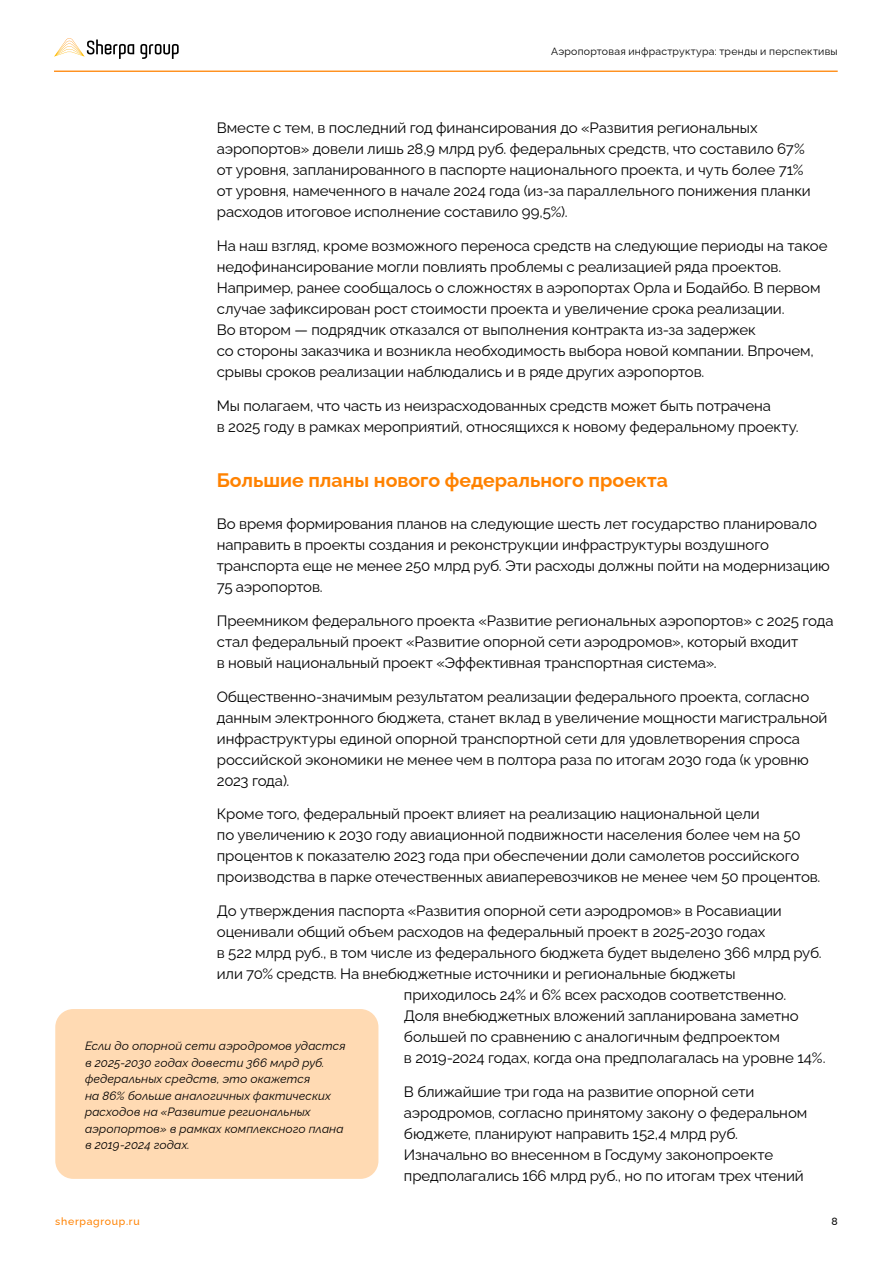
<style>
.page{position:relative;width:893px;height:1263px;background:#fff}
.page>*{position:absolute;margin:0;border:0;box-sizing:border-box;transform-origin:0 0}
.t1{font:700 19.5px "Raleway";color:#ff8200}
.t2{font:15px/21px "Raleway";letter-spacing:-.005em;color:#000}
.t3{font:italic 12px/16.5px "Raleway";letter-spacing:.01em;color:#000}
.t4{font:10.5px "Raleway";letter-spacing:.025em;color:#000}
.t5{font:500 10.5px "Raleway";letter-spacing:.07em;color:#ff8200}
.t6{font:500 10.5px "Raleway";color:#000}
</style>
<div class="page">
<hr style="left:54px;top:71px;width:784px;height:1px;background:#ff8200">
<svg style="left:54px;top:38px;width:125px;height:21px"></svg>
<div style="left:55px;top:1009px;width:323px;height:170px;background:#ffdab3;border-radius:18px"></div>
<p class="t4" style="left:551px;top:43px;width:288px">Аэропортовая инфраструктура: тренды и перспективы</p>
<p class="t2" style="left:217px;top:116px;width:595px">Вместе с тем, в последний год финансирования до «Развития региональных аэропортов» довели лишь 28,9 млрд руб. федеральных средств, что составило 67% от уровня, запланированного в паспорте национального проекта, и чуть более 71% от уровня, намеченного в начале 2024 года (из‑за параллельного понижения планки расходов итоговое исполнение составило 99,5%).</p>
<p class="t2" style="left:217px;top:234px;width:612px">На наш взгляд, кроме возможного переноса средств на следующие периоды на такое недофинансирование могли повлиять проблемы с реализацией ряда проектов.<br>Например, ранее сообщалось о сложностях в аэропортах Орла и Бодайбо. В первом случае зафиксирован рост стоимости проекта и увеличение срока реализации.<br>Во втором — подрядчик отказался от выполнения контракта из‑за задержек<br>со стороны заказчика и возникла необходимость выбора новой компании. Впрочем, срывы сроков реализации наблюдались и в ряде других аэропортов.</p>
<p class="t2" style="left:217px;top:393px;width:583px">Мы полагаем, что часть из неизрасходованных средств может быть потрачена<br>в 2025 году в рамках мероприятий, относящихся к новому федеральному проекту.</p>
<h1 class="t1" style="left:217px;top:465px;width:453px">Большие планы нового федерального проекта</h1>
<p class="t2" style="left:217px;top:512px;width:615px">Во время формирования планов на следующие шесть лет государство планировало направить в проекты создания и реконструкции инфраструктуры воздушного транспорта еще не менее 250 млрд руб. Эти расходы должны пойти на модернизацию 75 аэропортов.</p>
<p class="t2" style="left:217px;top:608px;width:618px">Преемником федерального проекта «Развитие региональных аэропортов» с 2025 года стал федеральный проект «Развитие опорной сети аэродромов», который входит<br>в новый национальный проект «Эффективная транспортная система».</p>
<p class="t2" style="left:217px;top:684px;width:612px">Общественно-значимым результатом реализации федерального проекта, согласно данным электронного бюджета, станет вклад в увеличение мощности магистральной инфраструктуры единой опорной транспортной сети для удовлетворения спроса российской экономики не менее чем в полтора раза по итогам 2030 года (к уровню 2023 года).</p>
<p class="t2" style="left:217px;top:802px;width:605px">Кроме того, федеральный проект влияет на реализацию национальной цели<br>по увеличению к 2030 году авиационной подвижности населения более чем на 50 процентов к показателю 2023 года при обеспечении доли самолетов российского производства в парке отечественных авиаперевозчиков не менее чем 50 процентов.</p>
<p class="t2" style="left:217px;top:899px;width:566px">До утверждения паспорта «Развития опорной сети аэродромов» в Росавиации</p>
<p class="t2" style="left:217px;top:920px;width:550px">оценивали общий объем расходов на федеральный проект в 2025‑2030 годах</p>
<p class="t2" style="left:217px;top:941px;width:606px">в 522 млрд руб., в том числе из федерального бюджета будет выделено 366 млрд руб.</p>
<p class="t2" style="left:217px;top:962px;width:520px">или 70% средств. На внебюджетные источники и региональные бюджеты</p>
<p class="t2" style="left:404px;top:983px;width:384px">приходилось 24% и 6% всех расходов соответственно.</p>
<p class="t2" style="left:404px;top:1004px;width:396px">Доля внебюджетных вложений запланирована заметно</p>
<p class="t2" style="left:404px;top:1025px;width:377px">большей по сравнению с аналогичным федпроектом</p>
<p class="t2" style="left:404px;top:1046px;width:423px">в 2019‑2024 годах, когда она предполагалась на уровне 14%.</p>
<p class="t2" style="left:404px;top:1079px;width:405px">В ближайшие три года на развитие опорной сети аэродромов, согласно принятому закону о федеральном бюджете, планируют направить 152,4 млрд руб.<br>Изначально во внесенном в Госдуму законопроекте предполагались 166 млрд руб., но по итогам трех чтений</p>
<p class="t3" style="left:85px;top:1036px;width:262px">Если до опорной сети аэродромов удастся в 2025‑2030 годах довести 366 млрд руб. федеральных средств, это окажется<br>на 86% больше аналогичных фактических расходов на «Развитие региональных аэропортов» в рамках комплексного плана в 2019‑2024 годах.</p>
<p class="t5" style="left:55px;top:1213px;width:86px">sherpagroup.ru</p>
<p class="t6" style="left:831px;top:1213px;width:8px">8</p>
</div>
